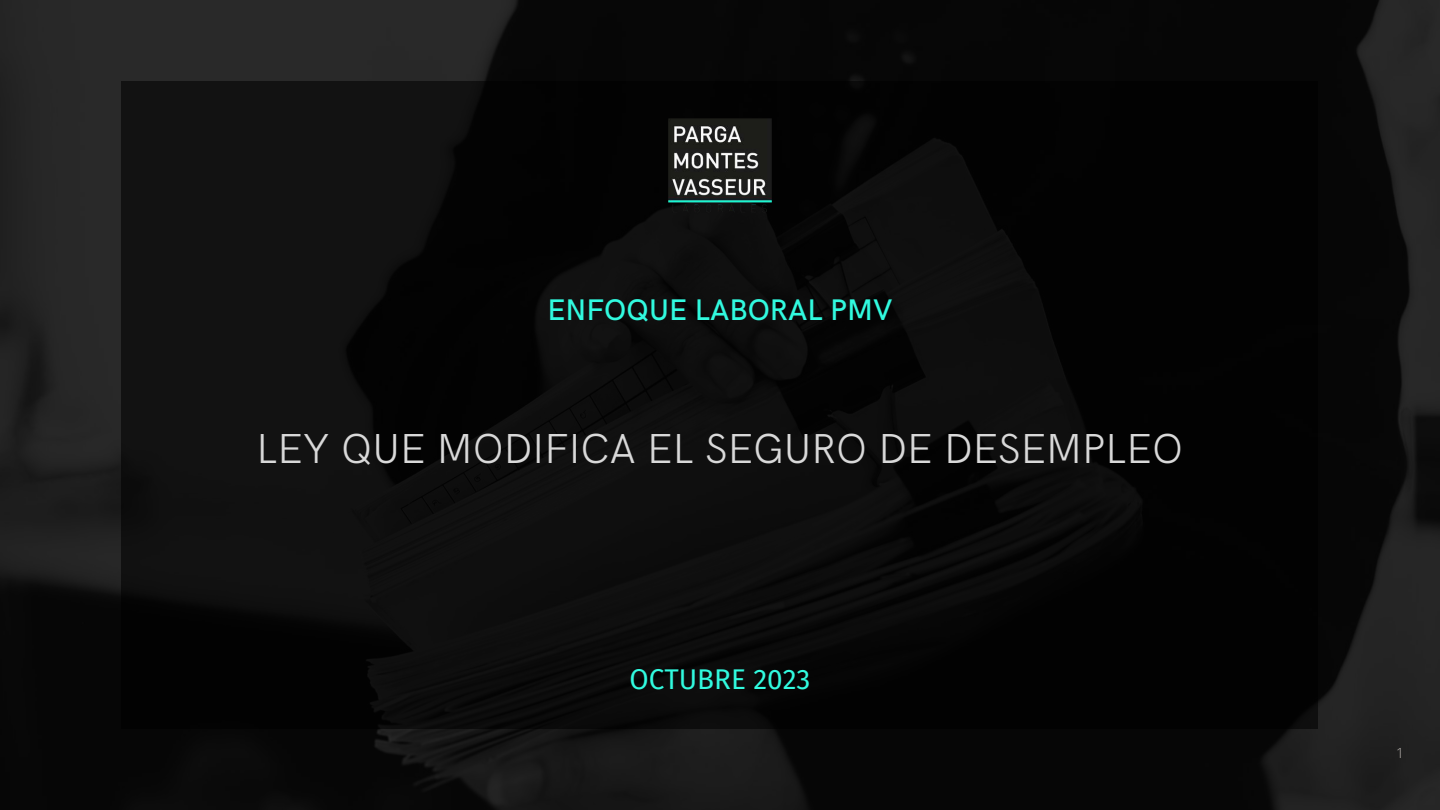
<style>
.page{position:relative;width:1440px;height:810px;background:#fff}
.page>*{position:absolute;margin:0;border:0;box-sizing:border-box;transform-origin:0 0}
.t1{font:300 42px "HK Grotesk";color:#d9d9d9}
.t2{font:500 29.9px "HK Grotesk";color:#31fadf}
.t3{font:27.9px "Fira Sans";color:#31fadf}
.t4{font:300 14px "Open Sans";color:#bab5b1}
</style>
<div class="page">
<img style="left:0;top:0;width:1440px;height:810px">
<div style="left:122px;top:81px;width:1196px;height:648px;background:#0a0a0a"></div>
<img style="left:668px;top:119px;width:104px;height:94px">
<p class="t2" style="left:547px;top:293px;width:347px">ENFOQUE LABORAL PMV</p>
<p class="t1" style="left:256px;top:425px;width:928px">LEY QUE MODIFICA EL SEGURO DE DESEMPLEO</p>
<p class="t3" style="left:629px;top:663px;width:183px">OCTUBRE 2023</p>
<p class="t4" style="left:1396px;top:743px;width:9px">1</p>
</div>
